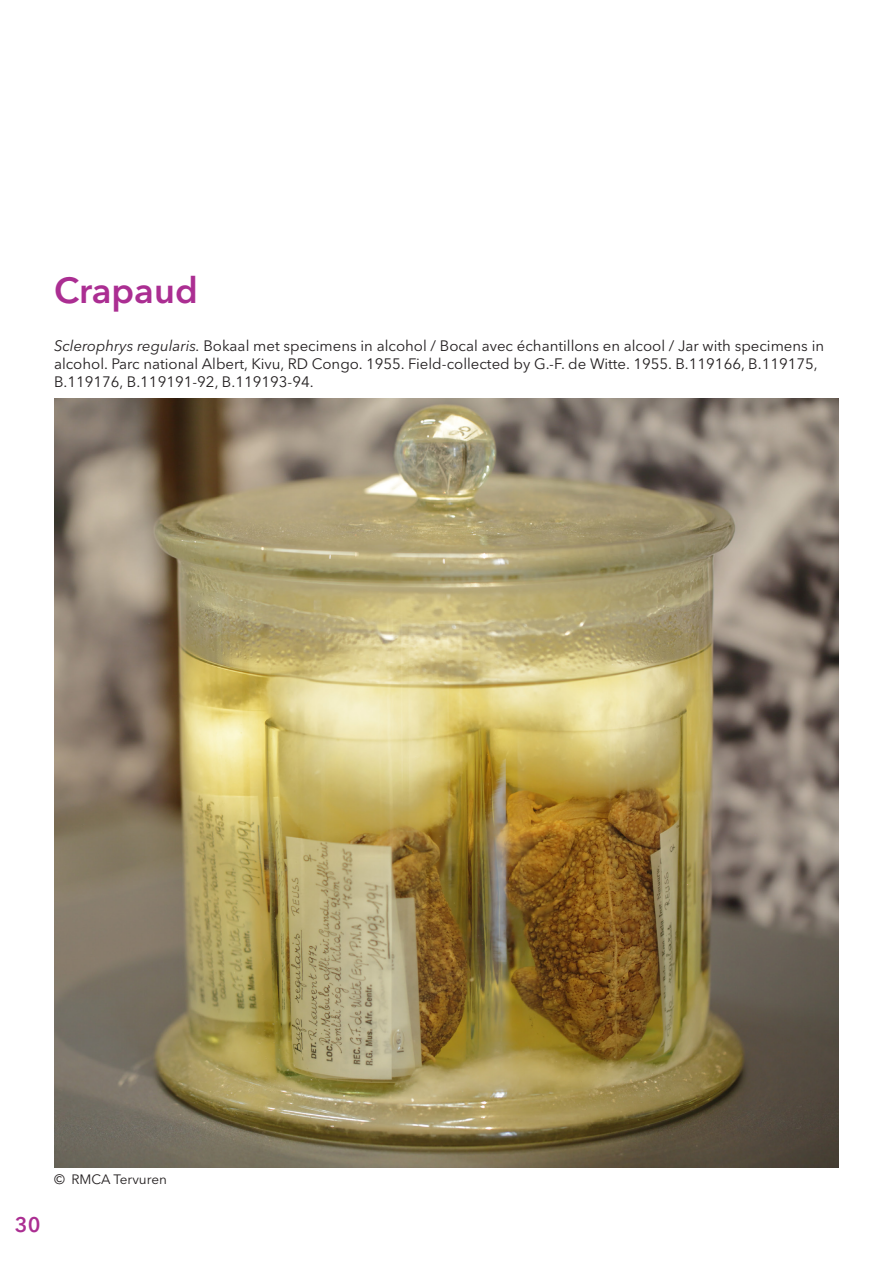
<style>
.page{position:relative;width:893px;height:1263px;background:#fff}
.page>*{position:absolute;margin:0;border:0;box-sizing:border-box;transform-origin:0 0}
.objecten_titels{font:600 36px "Avenir Next LT Pro";color:#ab2e92}
.t1{font:600 21px "Avenir Next LT Pro";color:#ab2e92}
.tekst{font:15px/18px "Avenir Next LT Pro";color:#231f20}
.tekst-2{font:13.5px "Avenir Next LT Pro";color:#231f20}
.s1{font-style:italic}
</style>
<div class="page">
<img style="left:54px;top:398px;width:785px;height:770px">
<p class="objecten_titels" style="left:54px;top:269px;width:145px">Crapaud</p>
<p class="tekst" style="left:54px;top:337px;width:772px"><span class="s1">Sclerophrys regularis.</span> Bokaal met specimens in alcohol / Bocal avec échantillons en alcool / Jar with specimens in alcohol. Parc national Albert, Kivu, RD Congo. 1955. Field-collected by G.-F. de Witte. 1955. B.119166, B.119175,<br>B.119176, B.119191-92, B.119193-94.</p>
<h2 class="t1" style="left:15px;top:1212px;width:27px">30</h2>
<p class="tekst-2" style="left:54px;top:1171px;width:115px">© RMCA Tervuren</p>
</div>
